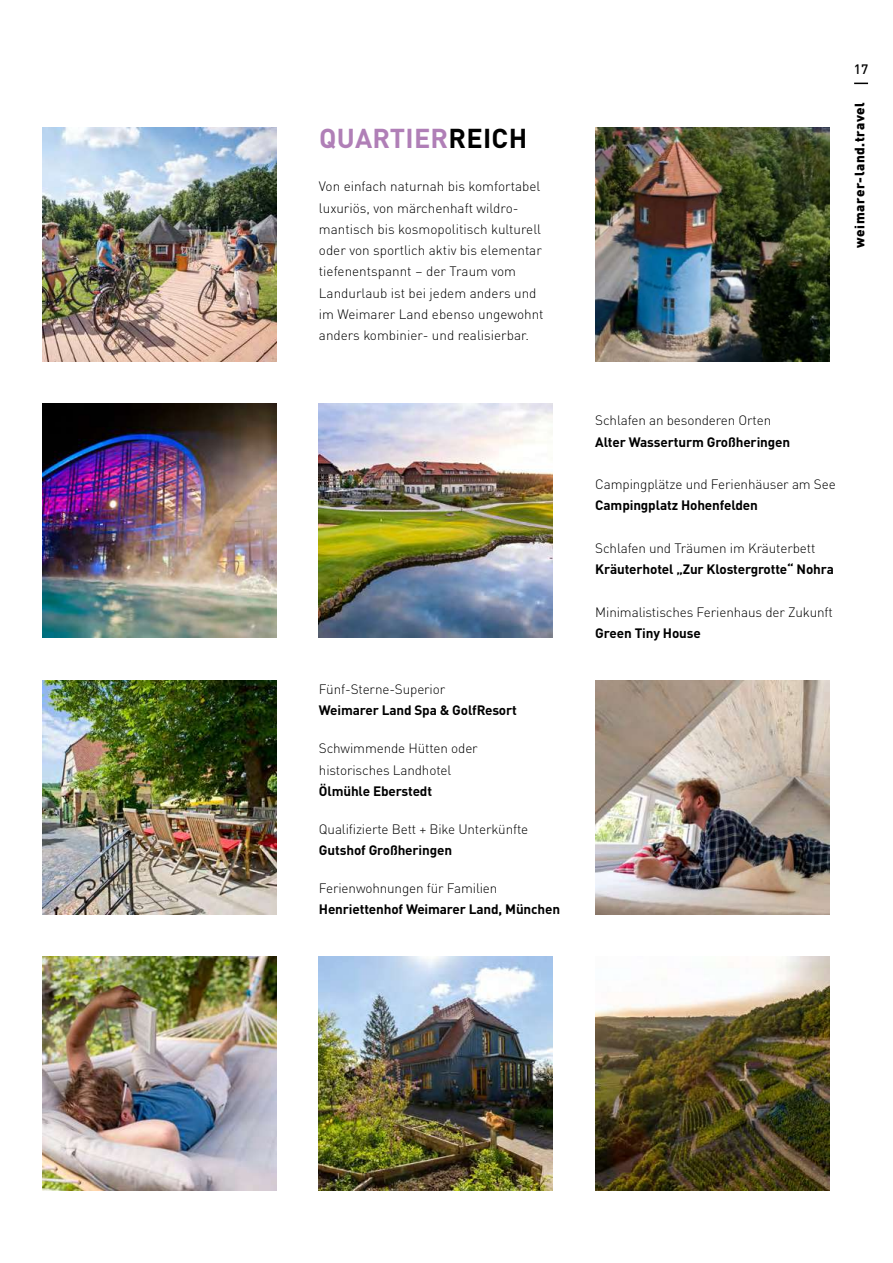
<style>
.page{position:relative;width:893px;height:1263px;background:#fff}
.page>*{position:absolute;margin:0;border:0;box-sizing:border-box;transform-origin:0 0}
.t1{font:700 27px "DIN Pro";letter-spacing:.01em;color:#b07fb7}
.t2{font:300 13.5px/21.3px "DIN Pro";letter-spacing:-.01em;color:#000}
.t3{font:700 13.5px "DIN Pro";letter-spacing:-.01em;color:#000}
.t4{font:900 13.5px "DIN Pro";letter-spacing:.04em;color:#000}
.t5{font:500 13.5px "DIN Pro";color:#000}
.s1{color:#000}
</style>
<div class="page">
<img style="left:43px;top:128px;width:233px;height:233px">
<img style="left:43px;top:404px;width:233px;height:234px">
<img style="left:319px;top:404px;width:234px;height:234px">
<img style="left:595px;top:128px;width:234px;height:233px">
<img style="left:595px;top:680px;width:234px;height:234px">
<img style="left:319px;top:957px;width:234px;height:234px">
<img style="left:43px;top:680px;width:233px;height:234px">
<img style="left:43px;top:957px;width:233px;height:234px">
<img style="left:595px;top:957px;width:234px;height:234px">
<svg style="left:854px;top:83px;width:14px;height:1px"></svg>
<h1 class="t1" style="left:319px;top:117px;width:210px">QUARTIER<span class="s1">REICH</span></h1>
<p class="t2" style="left:319px;top:175px;width:226px">Von einfach naturnah bis komfortabel luxuriös, von märchenhaft wildro&shy;mantisch bis kosmopolitisch kulturell oder von sportlich aktiv bis elementar tiefenentspannt – der Traum vom Landurlaub ist bei jedem anders und im Weimarer Land ebenso ungewohnt anders kombinier- und realisierbar.</p>
<p class="t2" style="left:319px;top:678px;width:128px">Fünf-Sterne-Superior</p>
<p class="t3" style="left:319px;top:700px;width:200px">Weimarer Land Spa &amp; GolfResort</p>
<p class="t2" style="left:319px;top:737px;width:160px">Schwimmende Hütten oder historisches Landhotel</p>
<p class="t3" style="left:319px;top:780px;width:115px">Ölmühle Eberstedt</p>
<p class="t2" style="left:319px;top:817px;width:211px">Qualifizierte Bett + Bike Unterkünfte</p>
<p class="t3" style="left:319px;top:839px;width:135px">Gutshof Großheringen</p>
<p class="t2" style="left:319px;top:877px;width:180px">Ferienwohnungen für Familien</p>
<p class="t3" style="left:319px;top:899px;width:243px">Henriettenhof Weimarer Land, München</p>
<p class="t5" style="left:854px;top:59px;width:16px">17</p>
<p class="t4" style="left:849px;top:248px;width:147px;rotate:-90deg">weimarer-land.travel</p>
<p class="t2" style="left:595px;top:409px;width:177px">Schlafen an besonderen Orten</p>
<p class="t3" style="left:595px;top:431px;width:196px">Alter Wasserturm Großheringen</p>
<p class="t2" style="left:595px;top:473px;width:242px">Campingplätze und Ferienhäuser am See</p>
<p class="t3" style="left:595px;top:495px;width:164px">Campingplatz Hohenfelden</p>
<p class="t2" style="left:595px;top:536px;width:222px">Schlafen und Träumen im Kräuterbett</p>
<p class="t3" style="left:595px;top:559px;width:240px">Kräuterhotel „Zur Klostergrotte“ Nohra</p>
<p class="t2" style="left:595px;top:600px;width:239px">Minimalistisches Ferienhaus der Zukunft</p>
<p class="t3" style="left:595px;top:622px;width:107px">Green Tiny House</p>
</div>
